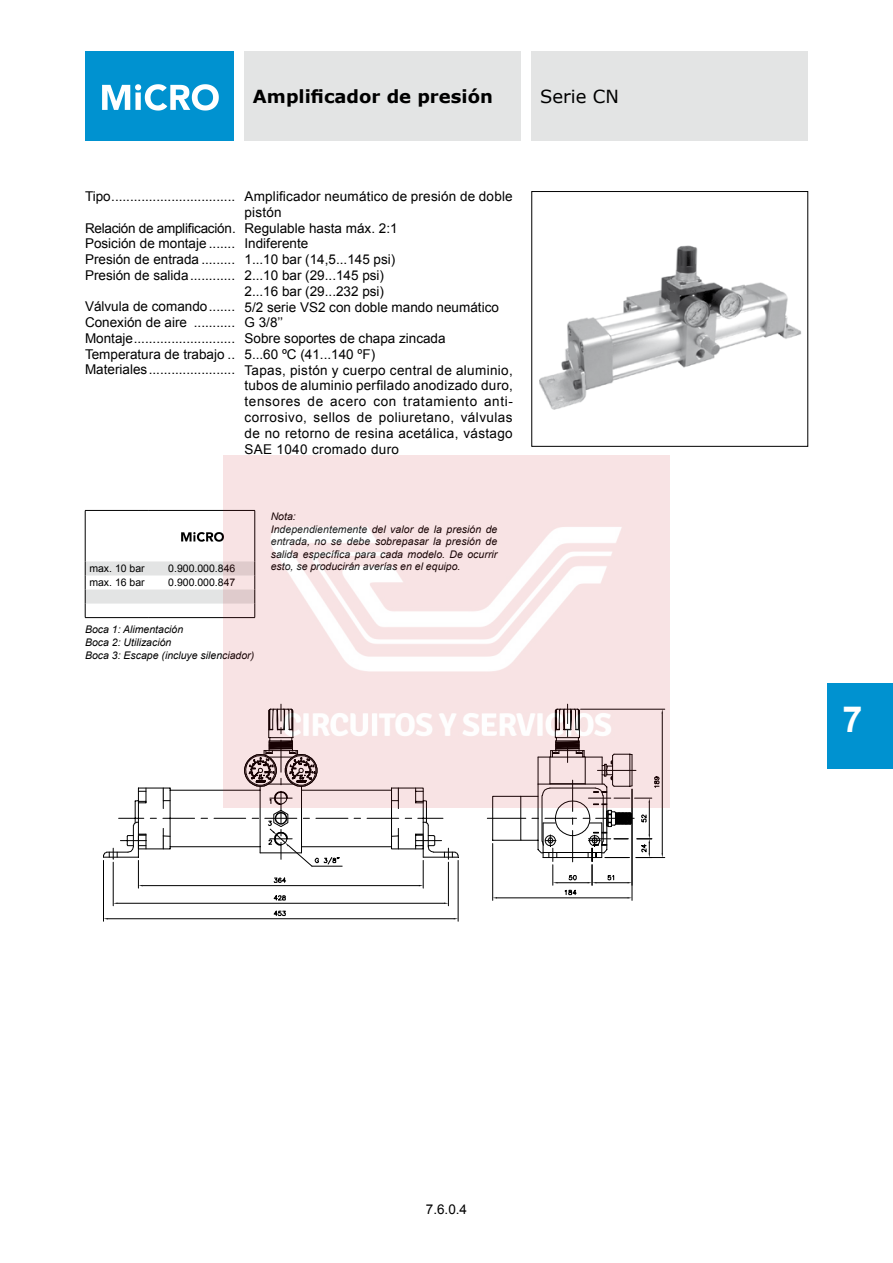
<style>
.page{position:relative;width:893px;height:1263px;background:#fff}
.page>*{position:absolute;margin:0;border:0;box-sizing:border-box;transform-origin:0 0}
.t1{font:700 36px "Arial";color:#fff}
.t2{font:700 18px "Verdana";color:#000}
.t3{font:18px "Verdana";color:#000}
.t4{font:13.5px/15.8px "Arial";letter-spacing:.015em;color:#000;text-align:justify}
.t5{font:italic 10.5px/12.6px "Arial";letter-spacing:.005em;color:#000}
.t6{font:10.5px "Arial";color:#000}
</style>
<div class="page">
<div style="left:244px;top:51px;width:277px;height:89px;background:#e3e4e4"></div>
<div style="left:532px;top:51px;width:276px;height:89px;background:#e3e4e4"></div>
<img style="left:531px;top:227px;width:271px;height:207px">
<svg style="left:181px;top:532px;width:42px;height:10px"></svg>
<hr style="left:85px;top:511px;width:1px;height:50px;background:#000">
<hr style="left:85px;top:510px;width:64px;height:1px;background:#000">
<hr style="left:149px;top:510px;width:106px;height:1px;background:#000">
<hr style="left:85px;top:617px;width:64px;height:1px;background:#000">
<svg style="left:85px;top:561px;width:138px;height:56px"></svg>
<hr style="left:149px;top:617px;width:106px;height:1px;background:#000">
<hr style="left:458px;top:860px;width:1px;height:61px;background:#000">
<hr style="left:103px;top:860px;width:1px;height:61px;background:#000">
<hr style="left:108px;top:918px;width:346px;height:1px;background:#000">
<svg style="left:273px;top:910px;width:13px;height:6px"></svg>
<hr style="left:448px;top:862px;width:1px;height:44px;background:#000">
<hr style="left:113px;top:862px;width:1px;height:44px;background:#000">
<svg style="left:103px;top:787px;width:562px;height:117px"></svg>
<div style="left:85px;top:51px;width:149px;height:89px;background:#0092d0"></div>
<svg style="left:102px;top:84px;width:117px;height:27px"></svg>
<div style="left:827px;top:684px;width:66px;height:85px;background:#0092d0"></div>
<img style="left:223px;top:456px;width:447px;height:351px">
<h2 class="t2" style="left:253px;top:83px;width:241px">Amplificador de presión</h2>
<h2 class="t3" style="left:540px;top:84px;width:80px">Serie CN</h2>
<p class="t4" style="left:85px;top:189px;width:152px">Tipo.................................</p>
<p class="t4" style="left:85px;top:220px;width:152px">Relación de amplificación.<br>Posición de montaje .......<br>Presión de entrada .........<br>Presión de salida............</p>
<p class="t4" style="left:85px;top:299px;width:152px">Válvula de comando.......<br>Conexión de aire ...........<br>Montaje...........................<br>Temperatura de trabajo ..<br>Materiales.......................</p>
<p class="t4" style="left:244px;top:189px;width:270px;text-align:left">Amplificador neumático de presión de doble pistón<br>Regulable hasta máx. 2:1<br>Indiferente<br>1...10 bar (14,5...145 psi)<br>2...10 bar (29...145 psi)<br>2...16 bar (29...232 psi)<br>5/2 serie VS2 con doble mando neumático<br>G 3/8’’<br>Sobre soportes de chapa zincada<br>5...60 ºC (41...140 ºF)<br>Tapas, pistón y cuerpo central de aluminio, tubos de aluminio perfilado anodizado duro, tensores de acero con tratamiento anti&shy;corrosivo, sellos de poliuretano, válvulas de no retorno de resina acetálica, vástago<br>SAE 1040 cromado duro</p>
<p class="t6" style="left:89px;top:562px;width:57px">max. 10 bar</p>
<p class="t6" style="left:168px;top:562px;width:69px">0.900.000.846</p>
<p class="t6" style="left:89px;top:576px;width:57px">max. 16 bar</p>
<p class="t6" style="left:168px;top:576px;width:69px">0.900.000.847</p>
<p class="t5" style="left:271px;top:510px;width:228px">Nota:<br>Independientemente del valor de la presión de entrada, no se debe sobrepasar la presión de salida específica para cada modelo. De ocurrir esto, se producirán averías en el equipo.</p>
<p class="t5" style="left:85px;top:623px;width:171px">Boca 1: Alimentación<br>Boca 2: Utilización<br>Boca 3: Escape (incluye silenciador)</p>
<p class="t4" style="left:426px;top:1201px;width:43px">7.6.0.4</p>
<h1 class="t1" style="left:840px;top:698px;width:24px">17</h1>
</div>
